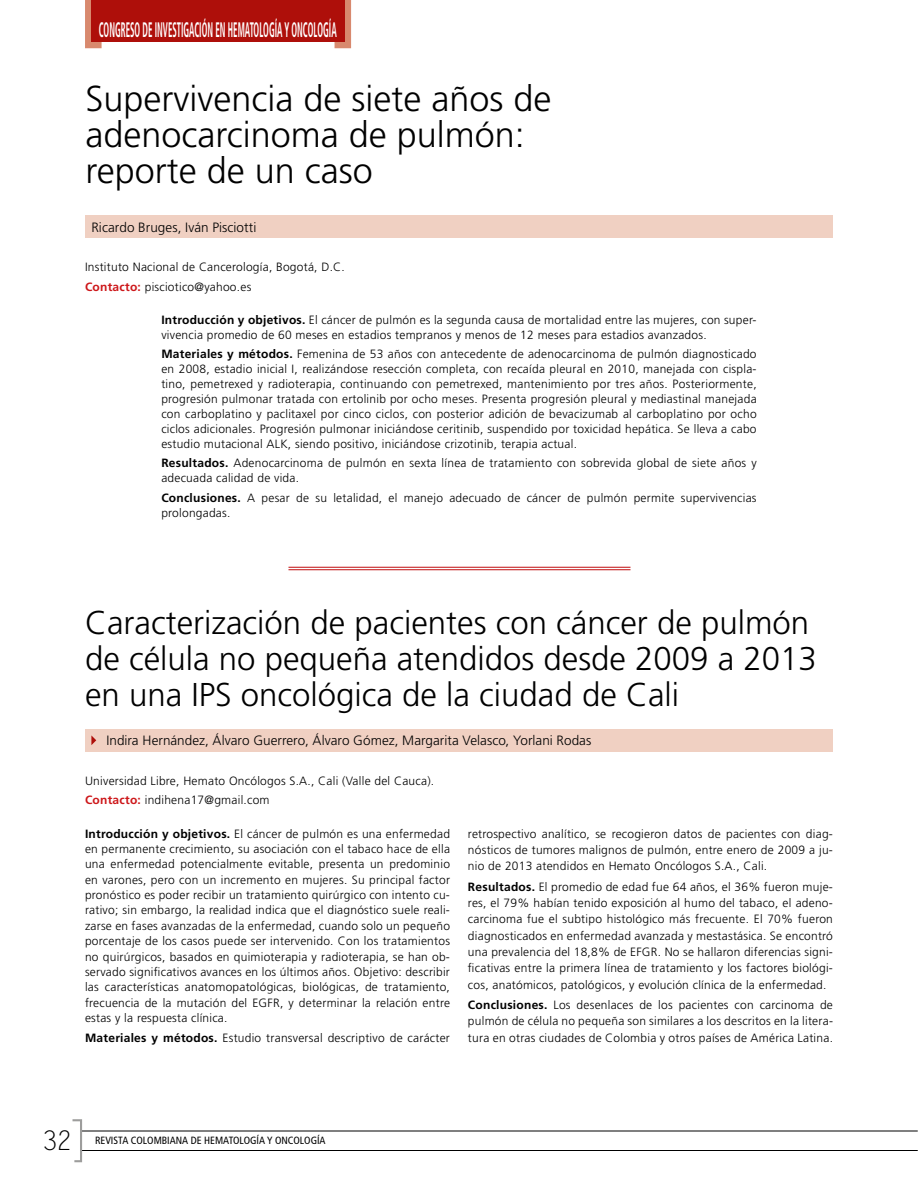
<style>
.page{position:relative;width:918px;height:1188px;background:#fff}
.page>*{position:absolute;margin:0;border:0;box-sizing:border-box;transform-origin:0 0}
.t1{font:300 36px/36px "Frutiger LT Std";color:#000}
.t2{font:300 33px/36px "Frutiger LT Std";color:#000}
.t3{font:27px "Letter Gothic Std";color:#000}
.t4{font:700 condensed 21px "Frutiger LT Std";color:#fff;scale:.42 1}
.t5{font:300 13.5px "Frutiger LT Std";color:#000}
.t6{font:300 12px/15.3px "Frutiger LT Std";letter-spacing:.02em;color:#000;text-align:justify}
.t7{font:condensed 10.5px "Frutiger LT Std";color:#000}
.s1{font-weight:700;color:#cd171a}
.s2{font-weight:700}
</style>
<div class="page">
<hr style="left:81px;top:1131px;width:837px;height:1px;background:#000">
<hr style="left:81px;top:1150px;width:837px;height:1px;background:#000">
<svg style="left:72px;top:1119px;width:11px;height:44px"></svg>
<svg style="left:85px;top:0;width:17px;height:49px"></svg>
<svg style="left:334px;top:0;width:18px;height:49px"></svg>
<div style="left:91px;top:0;width:254px;height:42px;background:#ae0f0a"></div>
<div style="left:85px;top:729px;width:748px;height:23px;background:#f0d0c2"></div>
<svg style="left:91px;top:735px;width:5px;height:10px"></svg>
<div style="left:85px;top:215px;width:748px;height:23px;background:#f0d0c2"></div>
<hr style="left:288px;top:567px;width:342px;height:1px;background:#c00d0e">
<hr style="left:288px;top:569px;width:342px;height:1px;background:#c00d0e">
<h3 class="t4" style="left:99px;top:17px;width:568px">CONGRESO DE INVESTIGACIÓN EN HEMATOLOGÍA Y ONCOLOGÍA</h3>
<h1 class="t1" style="left:85px;top:81px;width:468px">Supervivencia de siete años de adenocarcinoma de pulmón: reporte de un caso</h1>
<p class="t5" style="left:91px;top:219px;width:167px">Ricardo Bruges, Iván Pisciotti</p>
<p class="t6" style="left:85px;top:258px;width:261px;line-height:19.2px">Instituto Nacional de Cancerología, Bogotá, D.C.<br><span class="s1">Contacto:</span> pisciotico@yahoo.es</p>
<p class="t6" style="left:161px;top:313px;width:597px"><span class="s2">Introducción y objetivos.</span> El cáncer de pulmón es la segunda causa de mortalidad entre las mujeres, con super&shy;vivencia promedio de 60 meses en estadios tempranos y menos de 12 meses para estadios avanzados.</p>
<p class="t6" style="left:161px;top:347px;width:597px"><span class="s2">Materiales y métodos.</span> Femenina de 53 años con antecedente de adenocarcinoma de pulmón diagnosticado en 2008, estadio inicial I, realizándose resección completa, con recaída pleural en 2010, manejada con cispla&shy;tino, pemetrexed y radioterapia, continuando con pemetrexed, mantenimiento por tres años. Posteriormente, progresión pulmonar tratada con ertolinib por ocho meses. Presenta progresión pleural y mediastinal manejada con carboplatino y paclitaxel por cinco ciclos, con posterior adición de bevacizumab al carboplatino por ocho ciclos adicionales. Progresión pulmonar iniciándose ceritinib, suspendido por toxicidad hepática. Se lleva a cabo estudio mutacional ALK, siendo positivo, iniciándose crizotinib, terapia actual.</p>
<p class="t6" style="left:161px;top:456px;width:597px"><span class="s2">Resultados.</span> Adenocarcinoma de pulmón en sexta línea de tratamiento con sobrevida global de siete años y adecuada calidad de vida.</p>
<p class="t6" style="left:161px;top:490px;width:597px"><span class="s2">Conclusiones.</span> A pesar de su letalidad, el manejo adecuado de cáncer de pulmón permite supervivencias prolongadas.</p>
<h2 class="t2" style="left:85px;top:605px;width:733px">Caracterización de pacientes con cáncer de pulmón de célula no pequeña atendidos desde 2009 a 2013 en una IPS oncológica de la ciudad de Cali</h2>
<p class="t5" style="left:106px;top:733px;width:486px">Indira Hernández, Álvaro Guerrero, Álvaro Gómez, Margarita Velasco, Yorlani Rodas</p>
<p class="t6" style="left:85px;top:771px;width:351px;line-height:19.2px">Universidad Libre, Hemato Oncólogos S.A., Cali (Valle del Cauca).<br><span class="s1">Contacto:</span> indihena17@gmail.com</p>
<p class="t6" style="left:85px;top:826px;width:367px"><span class="s2">Introducción y objetivos.</span> El cáncer de pulmón es una enfermedad en permanente crecimiento, su asociación con el tabaco hace de ella una enfermedad potencialmente evitable, presenta un predominio en varones, pero con un incremento en mujeres. Su principal factor pronóstico es poder recibir un tratamiento quirúrgico con intento cu&shy;rativo; sin embargo, la realidad indica que el diagnóstico suele reali&shy;zarse en fases avanzadas de la enfermedad, cuando solo un pequeño porcentaje de los casos puede ser intervenido. Con los tratamientos no quirúrgicos, basados en quimioterapia y radioterapia, se han ob&shy;servado significativos avances en los últimos años. Objetivo: describir las características anatomopatológicas, biológicas, de tratamiento, frecuencia de la mutación del EGFR, y determinar la relación entre estas y la respuesta clínica.</p>
<p class="t6" style="left:85px;top:1030px;width:366px"><span class="s2">Materiales y métodos.</span> Estudio transversal descriptivo de carácter</p>
<p class="t6" style="left:468px;top:825px;width:366px;line-height:16.4px">retrospectivo analítico, se recogieron datos de pacientes con diag&shy;nósticos de tumores malignos de pulmón, entre enero de 2009 a ju&shy;nio de 2013 atendidos en Hemato Oncólogos S.A., Cali.</p>
<p class="t6" style="left:468px;top:879px;width:366px;line-height:16.4px"><span class="s2">Resultados.</span> El promedio de edad fue 64 años, el 36% fueron muje&shy;res, el 79% habían tenido exposición al humo del tabaco, el adeno&shy;carcinoma fue el subtipo histológico más frecuente. El 70% fueron diagnosticados en enfermedad avanzada y mestastásica. Se encontró una prevalencia del 18,8% de EFGR. No se hallaron diferencias signi&shy;ficativas entre la primera línea de tratamiento y los factores biológi&shy;cos, anatómicos, patológicos, y evolución clínica de la enfermedad.</p>
<p class="t6" style="left:468px;top:997px;width:367px;line-height:16.4px"><span class="s2">Conclusiones.</span> Los desenlaces de los pacientes con carcinoma de pulmón de célula no pequeña son similares a los descritos en la litera&shy;tura en otras ciudades de Colombia y otros países de América Latina.</p>
<h3 class="t3" style="left:42px;top:1125px;width:32px">32</h3>
<p class="t7" style="left:95px;top:1135px;width:232px">REVISTA COLOMBIANA DE HEMATOLOGÍA Y ONCOLOGÍA</p>
</div>
